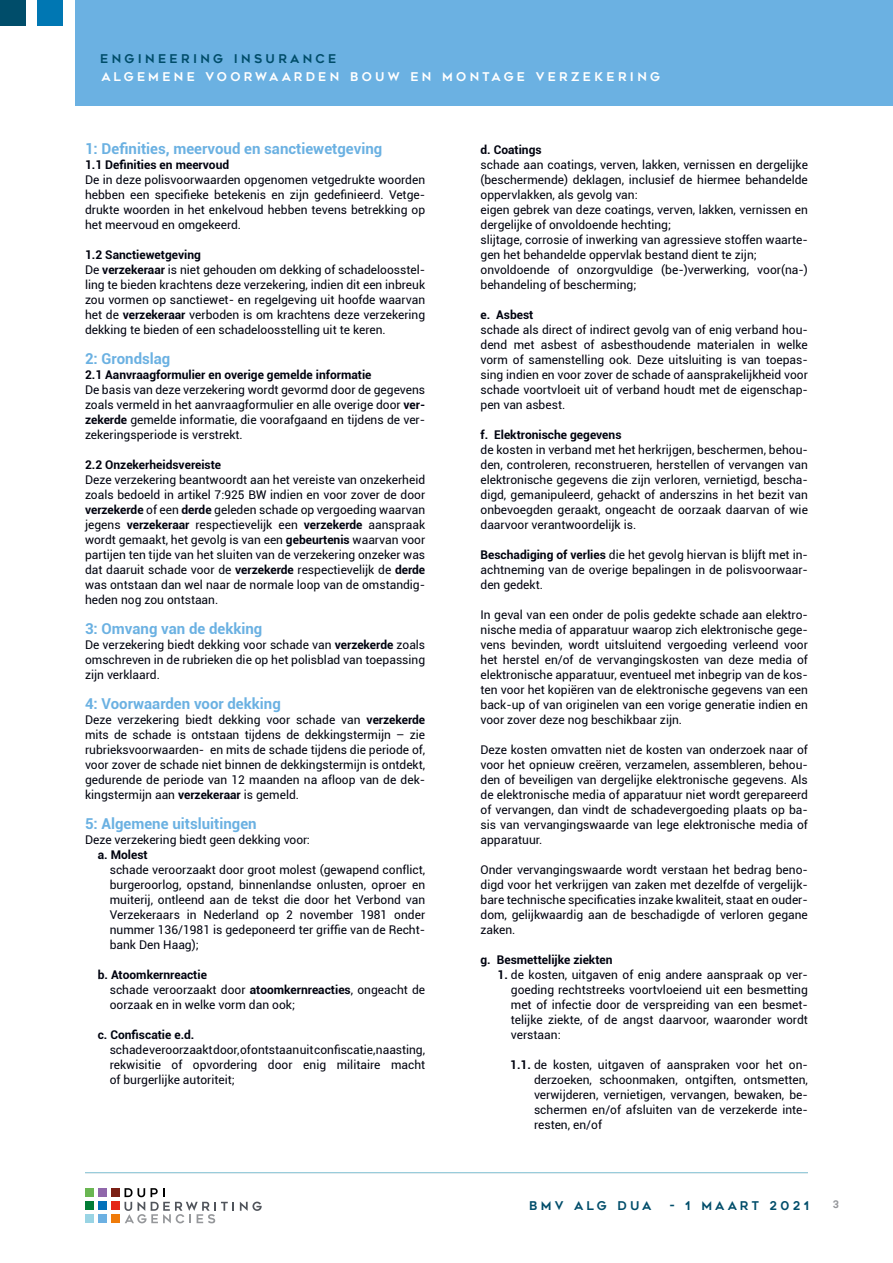
<style>
.page{position:relative;width:893px;height:1263px;background:#fff}
.page>*{position:absolute;margin:0;border:0;box-sizing:border-box;transform-origin:0 0}
.t1{font:700 15px "Roboto";color:#6bb1e2}
._1__a__tekst{font:12px/15px "Roboto";color:#00030f;text-align:justify}
._1__a__tekst-2{font:700 12px "Roboto";color:#00030f}
.Paragraph_Style_1{font:12px/15px "Roboto";color:#00030f;text-align:justify}
._1_1__a__tekst__verv{font:12px/15px "Roboto";color:#00030f;text-align:justify}
.t2{font:12px "Geometos";letter-spacing:.275em;color:#fff}
.t3{font:12px "Geometos";letter-spacing:.275em;color:#004d6a}
.t4{font:10.35px "Geometos";color:#94969a}
.s1{font-weight:700}
</style>
<div class="page">
<div style="left:0;top:0;width:25px;height:25px;background:#004d6a"></div>
<div style="left:38px;top:0;width:25px;height:25px;background:#0077b3"></div>
<div style="left:75px;top:0;width:818px;height:106px;background:#6bb1e2"></div>
<div style="left:85px;top:1201px;width:9px;height:9px;background:#027d36"></div>
<div style="left:98px;top:1201px;width:9px;height:9px;background:#0371b9"></div>
<div style="left:111px;top:1201px;width:9px;height:9px;background:#e42617"></div>
<div style="left:85px;top:1188px;width:9px;height:9px;background:#6ab652"></div>
<div style="left:98px;top:1188px;width:9px;height:9px;background:#9067aa"></div>
<div style="left:111px;top:1188px;width:9px;height:9px;background:#7a1f15"></div>
<div style="left:85px;top:1214px;width:9px;height:9px;background:#99d4e4"></div>
<div style="left:98px;top:1214px;width:9px;height:9px;background:#6cb0e2"></div>
<div style="left:111px;top:1214px;width:9px;height:9px;background:#ef7b0a"></div>
<svg style="left:240px;top:1201px;width:22px;height:10px"></svg>
<svg style="left:125px;top:1188px;width:109px;height:35px"></svg>
<hr style="left:85px;top:1172px;width:723px;height:1px;background:#98d4e4">
<p class="t3" style="left:100px;top:52px;width:238px">ENGINEERING INSURANCE</p>
<p class="t2" style="left:101px;top:70px;width:560px">ALGEMENE VOORWAARDEN BOUW EN MONTAGE VERZEKERING</p>
<p class="t1" style="left:85px;top:138px;width:299px">1: Definities, meervoud en sanctiewetgeving</p>
<p class="_1__a__tekst-2" style="left:85px;top:156px;width:146px">1.1 Definities en meervoud</p>
<p class="_1__a__tekst" style="left:85px;top:172px;width:342px">De in deze polisvoorwaarden opgenomen vetgedrukte woorden hebben een specifieke betekenis en zijn gedefinieerd. Vetge&shy;drukte woorden in het enkelvoud hebben tevens betrekking op het meervoud en omgekeerd.</p>
<p class="_1__a__tekst-2" style="left:85px;top:246px;width:117px">1.2 Sanctiewetgeving</p>
<p class="_1__a__tekst" style="left:85px;top:262px;width:342px">De <span class="s1">verzekeraar</span> is niet gehouden om dekking of schadeloosstel&shy;ling te bieden krachtens deze verzekering, indien dit een inbreuk zou vormen op sanctiewet- en regelgeving uit hoofde waarvan het de <span class="s1">verzekeraar</span> verboden is om krachtens deze verzekering dekking te bieden of een schadeloosstelling uit te keren.</p>
<p class="t1" style="left:85px;top:348px;width:87px">2: Grondslag</p>
<p class="_1__a__tekst-2" style="left:85px;top:366px;width:288px">2.1 Aanvraagformulier en overige gemelde informatie</p>
<p class="_1__a__tekst" style="left:85px;top:382px;width:342px">De basis van deze verzekering wordt gevormd door de gegevens zoals vermeld in het aanvraagformulier en alle overige door <span class="s1">ver&shy;zekerde</span> gemelde informatie, die voorafgaand en tijdens de ver&shy;zekeringsperiode is verstrekt.</p>
<p class="_1__a__tekst-2" style="left:85px;top:456px;width:138px">2.2 Onzekerheidsvereiste</p>
<p class="_1__a__tekst" style="left:85px;top:472px;width:342px">Deze verzekering beantwoordt aan het vereiste van onzekerheid zoals bedoeld in artikel 7:925 BW indien en voor zover de door <span class="s1">verzekerde</span> of een <span class="s1">derde</span> geleden schade op vergoeding waarvan jegens <span class="s1">verzekeraar</span> respectievelijk een <span class="s1">verzekerde</span> aanspraak wordt gemaakt, het gevolg is van een <span class="s1">gebeurtenis</span> waarvan voor partijen ten tijde van het sluiten van de verzekering onzeker was dat daaruit schade voor de <span class="s1">verzekerde</span> respectievelijk de <span class="s1">derde </span>was ontstaan dan wel naar de normale loop van de omstandig&shy;heden nog zou ontstaan.</p>
<p class="t1" style="left:85px;top:618px;width:179px">3: Omvang van de dekking</p>
<p class="_1__a__tekst" style="left:85px;top:637px;width:342px">De verzekering biedt dekking voor schade van <span class="s1">verzekerde</span> zoals omschreven in de rubrieken die op het polisblad van toepassing zijn verklaard.</p>
<p class="t1" style="left:85px;top:693px;width:197px">4: Voorwaarden voor dekking</p>
<p class="_1__a__tekst" style="left:85px;top:712px;width:342px">Deze verzekering biedt dekking voor schade van <span class="s1">verzekerde </span>mits de schade is ontstaan tijdens de dekkingstermijn – zie rubrieksvoorwaarden- en mits de schade tijdens die periode of, voor zover de schade niet binnen de dekkingstermijn is ontdekt, gedurende de periode van 12 maanden na afloop van de dek&shy;kingstermijn aan <span class="s1">verzekeraar</span> is gemeld.</p>
<p class="t1" style="left:85px;top:813px;width:173px">5: Algemene uitsluitingen</p>
<p class="_1__a__tekst" style="left:85px;top:832px;width:226px">Deze verzekering biedt geen dekking voor:</p>
<p class="_1__a__tekst-2" style="left:98px;top:846px;width:51px">a. Molest</p>
<p class="_1__a__tekst" style="left:110px;top:862px;width:317px">schade veroorzaakt door groot molest (gewapend conflict, burgeroorlog, opstand, binnenlandse onlusten, oproer en muiterij, ontleend aan de tekst die door het Verbond van Verzekeraars in Nederland op 2 november 1981 onder nummer 136/1981 is gedeponeerd ter griffie van de Recht&shy;bank Den Haag);</p>
<p class="_1__a__tekst-2" style="left:98px;top:966px;width:111px">b. Atoomkernreactie</p>
<p class="_1__a__tekst" style="left:110px;top:982px;width:317px">schade veroorzaakt door <span class="s1">atoomkernreacties</span>, ongeacht de oorzaak en in welke vorm dan ook;</p>
<p class="_1__a__tekst-2" style="left:98px;top:1026px;width:98px">c. Confiscatie e.d.</p>
<p class="_1__a__tekst" style="left:110px;top:1042px;width:317px">schade veroorzaakt door, of ontstaan uit confiscatie, naasting, rekwisitie of opvordering door enig militaire macht of burgerlijke autoriteit;</p>
<p class="_1__a__tekst-2" style="left:480px;top:141px;width:63px">d. Coatings</p>
<p class="_1__a__tekst" style="left:480px;top:157px;width:329px">schade aan coatings, verven, lakken, vernissen en dergelijke (beschermende) deklagen, inclusief de hiermee behandelde oppervlakken, als gevolg van:</p>
<p class="_1__a__tekst" style="left:480px;top:202px;width:329px">eigen gebrek van deze coatings, verven, lakken, vernissen en dergelijke of onvoldoende hechting;</p>
<p class="_1__a__tekst" style="left:480px;top:232px;width:329px">slijtage, corrosie of inwerking van agressieve stoffen waarte&shy;gen het behandelde oppervlak bestand dient te zijn;</p>
<p class="_1__a__tekst" style="left:480px;top:262px;width:329px">onvoldoende of onzorgvuldige (be-)verwerking, voor(na-) behandeling of bescherming;</p>
<p class="_1__a__tekst-2" style="left:480px;top:306px;width:54px">e. Asbest</p>
<p class="_1__a__tekst" style="left:480px;top:322px;width:329px">schade als direct of indirect gevolg van of enig verband hou&shy;dend met asbest of asbesthoudende materialen in welke vorm of samenstelling ook. Deze uitsluiting is van toepas&shy;sing indien en voor zover de schade of aansprakelijkheid voor schade voortvloeit uit of verband houdt met de eigenschap&shy;pen van asbest.</p>
<p class="_1__a__tekst-2" style="left:480px;top:426px;width:142px">f. Elektronische gegevens</p>
<p class="_1__a__tekst" style="left:480px;top:442px;width:329px">de kosten in verband met het herkrijgen, beschermen, behou&shy;den, controleren, reconstrueren, herstellen of vervangen van elektronische gegevens die zijn verloren, vernietigd, bescha&shy;digd, gemanipuleerd, gehackt of anderszins in het bezit van onbevoegden geraakt, ongeacht de oorzaak daarvan of wie daarvoor verantwoordelijk is.</p>
<p class="_1__a__tekst" style="left:480px;top:547px;width:329px"><span class="s1">Beschadiging of verlies</span> die het gevolg hiervan is blijft met in&shy;achtneming van de overige bepalingen in de polisvoorwaar&shy;den gedekt.</p>
<p class="_1__a__tekst" style="left:480px;top:607px;width:329px">In geval van een onder de polis gedekte schade aan elektro&shy;nische media of apparatuur waarop zich elektronische gege&shy;vens bevinden, wordt uitsluitend vergoeding verleend voor het herstel en/of de vervangingskosten van deze media of elektronische apparatuur, eventueel met inbegrip van de kos&shy;ten voor het kopiëren van de elektronische gegevens van een back-up of van originelen van een vorige generatie indien en voor zover deze nog beschikbaar zijn.</p>
<p class="_1__a__tekst" style="left:480px;top:742px;width:329px">Deze kosten omvatten niet de kosten van onderzoek naar of voor het opnieuw creëren, verzamelen, assembleren, behou&shy;den of beveiligen van dergelijke elektronische gegevens. Als de elektronische media of apparatuur niet wordt gerepareerd of vervangen, dan vindt de schadevergoeding plaats op ba&shy;sis van vervangingswaarde van lege elektronische media of apparatuur.</p>
<p class="_1__a__tekst" style="left:480px;top:862px;width:329px">Onder vervangingswaarde wordt verstaan het bedrag beno&shy;digd voor het verkrijgen van zaken met dezelfde of vergelijk&shy;bare technische specificaties inzake kwaliteit, staat en ouder&shy;dom, gelijkwaardig aan de beschadigde of verloren gegane zaken.</p>
<p class="_1__a__tekst-2" style="left:480px;top:951px;width:134px">g. Besmettelijke ziekten</p>
<p class="Paragraph_Style_1" style="left:511px;top:967px;width:299px;text-indent:-13px"><span class="s1">1.</span> de kosten, uitgaven of enig andere aanspraak op ver&shy;goeding rechtstreeks voortvloeiend uit een besmetting met of infectie door de verspreiding van een besmet&shy;telijke ziekte, of de angst daarvoor, waaronder wordt verstaan:</p>
<p class="_1_1__a__tekst__verv" style="left:534px;top:1057px;width:275px;text-indent:-24px"><span class="s1">1.1.</span> de kosten, uitgaven of aanspraken voor het on&shy;derzoeken, schoonmaken, ontgiften, ontsmetten, verwijderen, vernietigen, vervangen, bewaken, be&shy;schermen en/of afsluiten van de verzekerde inte&shy;resten, en/of</p>
<p class="t3" style="left:529px;top:1198px;width:124px">BMV ALG DUA</p>
<p class="t3" style="left:670px;top:1198px;width:141px">- 1 MAART 2021</p>
<p class="t4" style="left:833px;top:1199px;width:8px">3</p>
</div>
